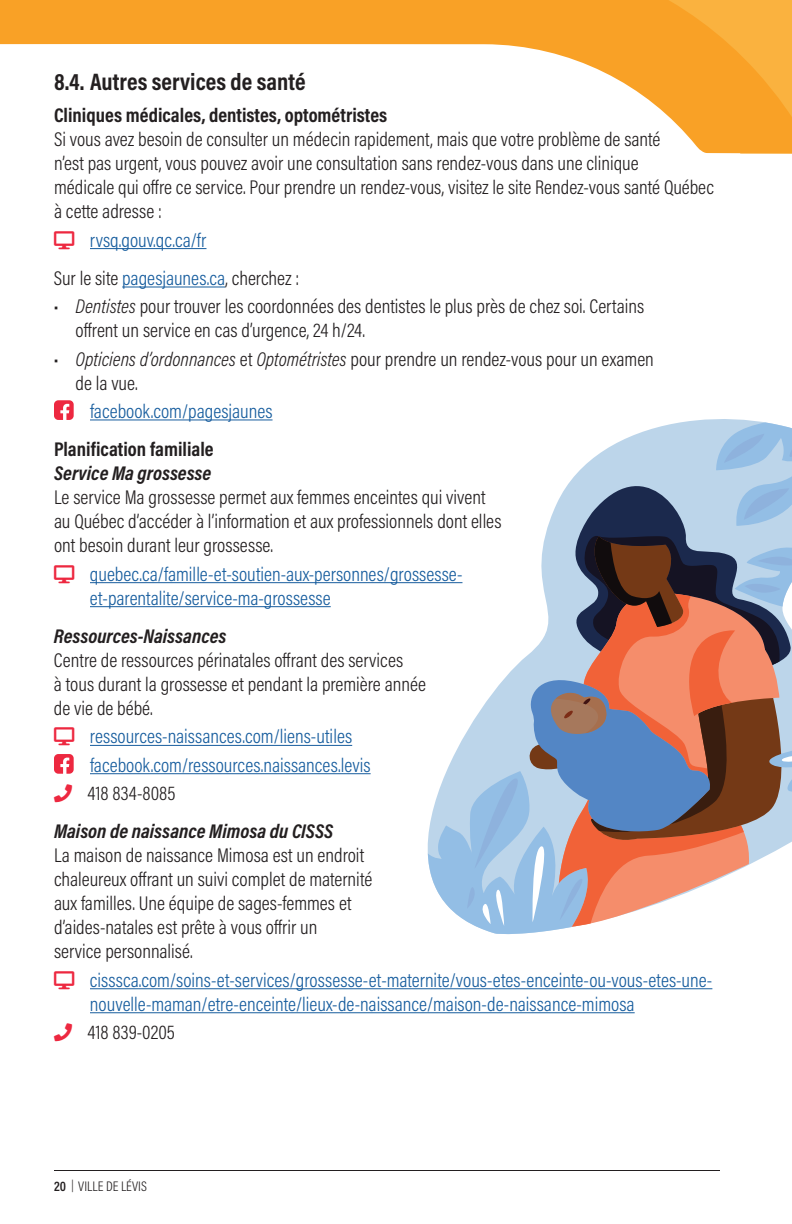
<style>
.page{position:relative;width:792px;height:1224px;background:#fff}
.page>*{position:absolute;margin:0;border:0;box-sizing:border-box;transform-origin:0 0}
.t1{font:700 24px "Acumin Pro Cond";color:#231f20}
.t2{font:300 20px/24px "Acumin Pro Cond";color:#231f20}
.t3{font:300 20px/24px "Acumin Pro Cond";color:#175d9e}
.t4{font:italic 700 20px "Acumin Pro Cond";color:#231f20}
.t5{font:700 20px "Acumin Pro Cond";color:#231f20}
.t6{font:300 14px "Acumin Pro Cond";color:#231f20}
.s1{color:#231f20}
.s2{font-style:italic}
.s3{font-weight:600}
.s4{font-size:12px}
</style>
<div class="page">
<hr style="left:54px;top:1170px;width:666px;height:1px;background:#231f20">
<svg style="left:0;top:0;width:792px;height:154px"></svg>
<hr style="left:90px;top:248px;width:116px;height:1px;background:#175d9e">
<hr style="left:122px;top:286px;width:103px;height:1px;background:#175d9e">
<hr style="left:90px;top:419px;width:183px;height:1px;background:#175d9e">
<hr style="left:90px;top:582px;width:372px;height:1px;background:#175d9e">
<hr style="left:90px;top:606px;width:241px;height:1px;background:#175d9e">
<hr style="left:90px;top:745px;width:262px;height:1px;background:#175d9e">
<hr style="left:90px;top:773px;width:281px;height:1px;background:#175d9e">
<hr style="left:90px;top:988px;width:622px;height:1px;background:#175d9e">
<hr style="left:90px;top:1012px;width:545px;height:1px;background:#175d9e">
<svg style="left:54px;top:400px;width:20px;height:20px"></svg>
<svg style="left:54px;top:754px;width:20px;height:20px"></svg>
<svg style="left:351px;top:419px;width:411px;height:436px"></svg>
<svg style="left:567px;top:450px;width:225px;height:86px;background:#91a5be"></svg>
<svg style="left:715px;top:422px;width:77px;height:105px;background:#a7c8e6"></svg>
<svg style="left:428px;top:536px;width:364px;height:399px"></svg>
<p class="t1" style="left:54px;top:66px;width:253px">8.4. Autres services de santé</p>
<p class="t5" style="left:54px;top:102px;width:335px">Cliniques médicales, dentistes, optométristes</p>
<p class="t2" style="left:54px;top:127px;width:662px">Si vous avez besoin de consulter un médecin rapidement, mais que votre problème de santé<br>n’est pas urgent, vous pouvez avoir une consultation sans rendez-vous dans une clinique<br>médicale qui offre ce service. Pour prendre un rendez-vous, visitez le site Rendez-vous santé Québec à cette adresse :</p>
<p class="t3" style="left:54px;top:220px;width:247px;line-height:38.4px;text-indent:36px">rvsq.gouv.qc.ca/fr<br><span class="s1">Sur le site</span> pagesjaunes.ca<span class="s1">, cherchez :</span></p>
<p class="t2" style="left:76px;top:294px;width:570px;text-indent:-22px">• <span class="s2">Dentistes</span> pour trouver les coordonnées des dentistes le plus près de chez soi. Certains offrent un service en cas d’urgence, 24 h/24.</p>
<p class="t2" style="left:76px;top:346px;width:580px;text-indent:-22px">• <span class="s2">Opticiens d’ordonnances</span> et <span class="s2">Optométristes</span> pour prendre un rendez-vous pour un examen de la vue.</p>
<p class="t3" style="left:90px;top:399px;width:184px">facebook.com/pagesjaunes</p>
<p class="t5" style="left:54px;top:436px;width:161px">Planification familiale</p>
<p class="t4" style="left:54px;top:460px;width:159px">Service Ma grossesse</p>
<p class="t2" style="left:54px;top:485px;width:449px">Le service Ma grossesse permet aux femmes enceintes qui vivent au Québec d’accéder à l’information et aux professionnels dont elles ont besoin durant leur grossesse.</p>
<p class="t3" style="left:90px;top:561px;width:374px">quebec.ca/famille-et-soutien-aux-personnes/grossesse&shy;et-parentalite/service-ma-grossesse</p>
<p class="t4" style="left:54px;top:623px;width:174px">Ressources-Naissances</p>
<p class="t2" style="left:54px;top:648px;width:374px">Centre de ressources périnatales offrant des services<br>à tous durant la grossesse et pendant la première année de vie de bébé.</p>
<p class="t3" style="left:90px;top:722px;width:282px;line-height:28.4px">ressources-naissances.com/liens-utiles facebook.com/ressources.naissances.levis</p>
<p class="t2" style="left:88px;top:781px;width:89px">418 834-8085</p>
<p class="t4" style="left:54px;top:818px;width:281px">Maison de naissance Mimosa du CISSS</p>
<p class="t2" style="left:54px;top:843px;width:320px">La maison de naissance Mimosa est un endroit chaleureux offrant un suivi complet de maternité aux familles. Une équipe de sages-femmes et d’aides-natales est prête à vous offrir un<br>service personnalisé.</p>
<p class="t3" style="left:90px;top:968px;width:624px">cisssca.com/soins-et-services/grossesse-et-maternite/vous-etes-enceinte-ou-vous-etes-une&shy;nouvelle-maman/etre-enceinte/lieux-de-naissance/maison-de-naissance-mimosa</p>
<p class="t2" style="left:88px;top:1020px;width:89px">418 839-0205</p>
<p class="t6" style="left:54px;top:1177px;width:94px"><span class="s3">20</span> <span class="s4">|</span> VILLE DE LÉVIS</p>
</div>
